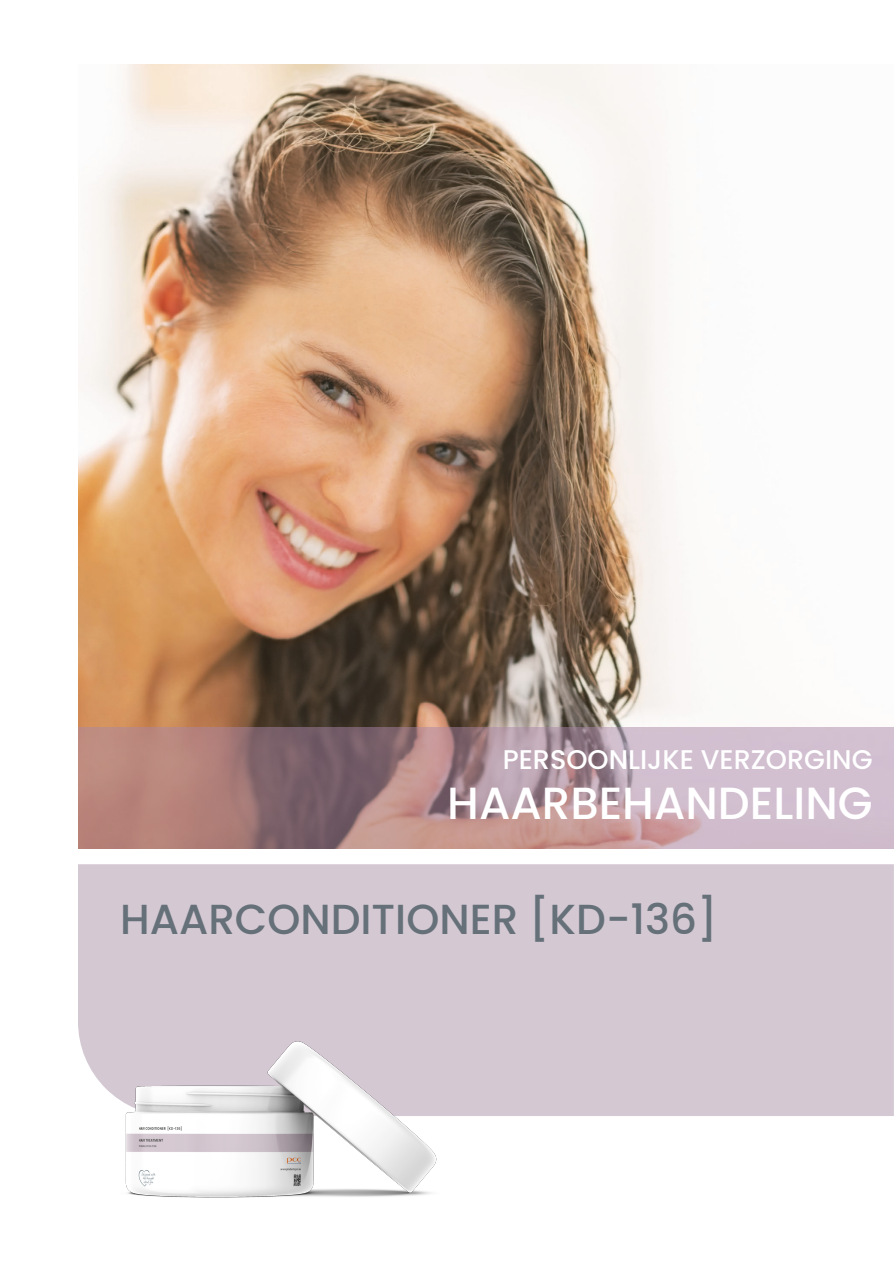
<style>
.page{position:relative;width:894px;height:1264px;background:#fff}
.page>*{position:absolute;margin:0;border:0;box-sizing:border-box;transform-origin:0 0}
.t1{font:500 45px "Poppins";color:#fff}
.t2{font:500 42px "Poppins";color:#657079}
.t3{font:500 27px "Poppins";color:#fff}
</style>
<div class="page">
<img style="left:78px;top:64px;width:626px;height:663px">
<div style="left:78px;top:864px;width:815px;height:251px;background:#d4c9d3"></div>
<div style="left:78px;top:727px;width:815px;height:121px;background:#aa86a7;opacity:.5"></div>
<img style="left:120px;top:1038px;width:321px;height:160px">
<p class="t3" style="left:502px;top:741px;width:371px">PERSOONLIJKE VERZORGING</p>
<p class="t1" style="left:447px;top:771px;width:426px">HAARBEHANDELING</p>
<p class="t2" style="left:120px;top:889px;width:598px">HAARCONDITIONER [KD-136]</p>
</div>
